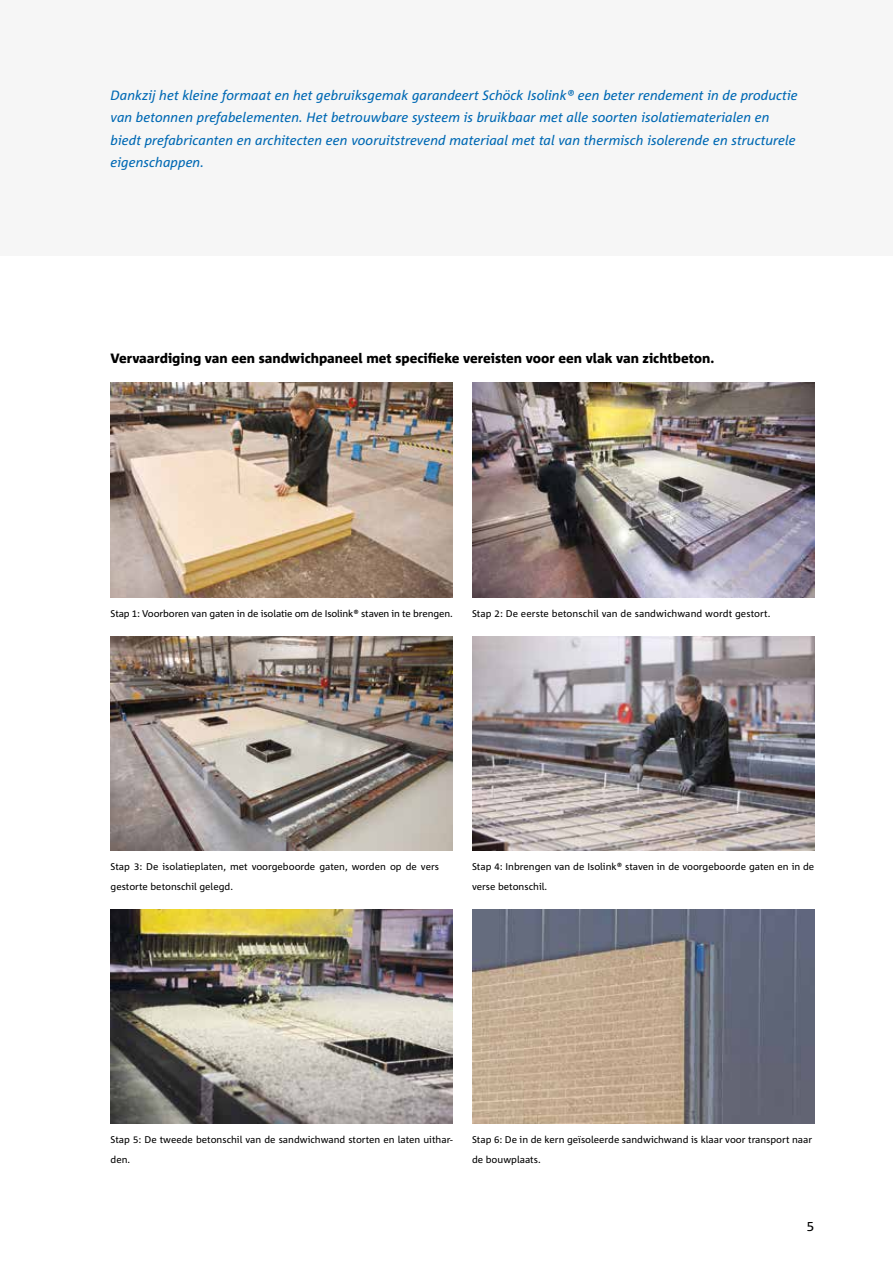
<style>
.page{position:relative;width:893px;height:1263px;background:#fff}
.page>*{position:absolute;margin:0;border:0;box-sizing:border-box;transform-origin:0 0}
.t1{font:italic 13.5px/22.5px "Corpid Schoeck";color:#0069b4}
.t2{font:800 13.5px "Corpid Schoeck";color:#000}
.t3{font:13.5px "Corpid Schoeck";color:#000}
.t4{font:9.75px/19.5px "Corpid Schoeck";color:#000}
</style>
<div class="page">
<div style="left:0;top:0;width:893px;height:255px;background:#f6f6f6"></div>
<img style="left:111px;top:636px;width:342px;height:215px">
<img style="left:111px;top:909px;width:342px;height:215px">
<img style="left:472px;top:636px;width:342px;height:215px">
<img style="left:472px;top:909px;width:342px;height:215px">
<img style="left:111px;top:383px;width:342px;height:214px">
<img style="left:472px;top:383px;width:342px;height:214px">
<p class="t1" style="left:111px;top:84px;width:689px">Dankzij het kleine formaat en het gebruiksgemak garandeert Schöck Isolink® een beter rendement in de productie van betonnen prefabelementen. Het betrouwbare systeem is bruikbaar met alle soorten isolatiematerialen en biedt prefabricanten en architecten een vooruitstrevend materiaal met tal van thermisch isolerende en structurele eigenschappen.</p>
<h1 class="t2" style="left:111px;top:350px;width:605px">Vervaardiging van een sandwichpaneel met specifieke vereisten voor een vlak van zichtbeton.</h1>
<p class="t4" style="left:111px;top:603px;width:344px">Stap 1: Voorboren van gaten in de isolatie om de Isolink® staven in te brengen.</p>
<p class="t4" style="left:472px;top:603px;width:300px">Stap 2: De eerste betonschil van de sandwichwand wordt gestort.</p>
<p class="t4" style="left:111px;top:857px;width:330px">Stap 3: De isolatieplaten, met voorgeboorde gaten, worden op de vers gestorte betonschil gelegd.</p>
<p class="t4" style="left:472px;top:857px;width:344px">Stap 4: Inbrengen van de Isolink® staven in de voorgeboorde gaten en in de verse betonschil.</p>
<p class="t4" style="left:111px;top:1130px;width:344px">Stap 5: De tweede betonschil van de sandwichwand storten en laten uithar&shy;den.</p>
<p class="t4" style="left:472px;top:1130px;width:342px">Stap 6: De in de kern geïsoleerde sandwichwand is klaar voor transport naar de bouwplaats.</p>
<h1 class="t3" style="left:807px;top:1218px;width:9px">5</h1>
</div>
